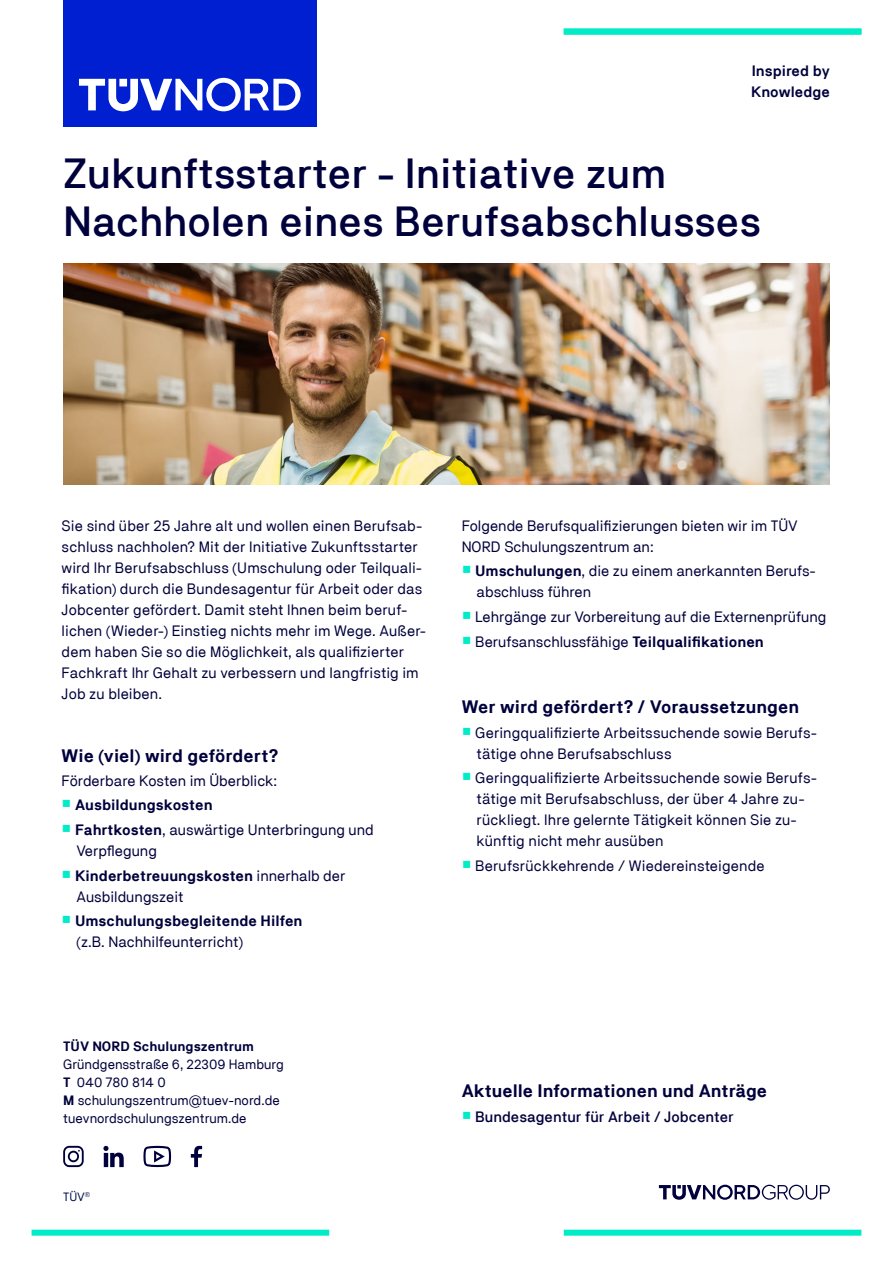
<style>
.page{position:relative;width:893px;height:1263px;background:#fff}
.page>*{position:absolute;margin:0;border:0;box-sizing:border-box;transform-origin:0 0}
.t1{font:500 42px/48px "TNG Pro";color:#00003c}
.Kapitel_Text{font:700 18px "TNG Pro";color:#00003c}
.Kapitel_Text-2{font:15px/21px "TNG Pro";letter-spacing:.005em;color:#00003c}
.t2{font:700 15px/21px "TNG Pro";color:#00003c}
.t3{font:500 15px "TNG Pro";color:#00003c}
.t4{font:600 15px "TNG Pro";color:#00003c}
.t5{font:13.5px "TNG Pro";color:#00003c}
.t6{font:700 13.5px "TNG Pro";color:#00003c}
.t7{font:12px "TNG Pro";color:#001145}
.s1{color:#00ebc8}
.s2{font-weight:700}
.s3{font-weight:400}
</style>
<div class="page">
<img style="left:63px;top:263px;width:767px;height:222px">
<div style="left:564px;top:1230px;width:297px;height:6px;background:#00ebc8"></div>
<div style="left:32px;top:1230px;width:297px;height:6px;background:#00ebc8"></div>
<div style="left:564px;top:29px;width:297px;height:6px;background:#00ebc8"></div>
<svg style="left:63px;top:1146px;width:21px;height:21px"></svg>
<svg style="left:191px;top:1146px;width:11px;height:21px"></svg>
<svg style="left:103px;top:1146px;width:21px;height:21px"></svg>
<svg style="left:143px;top:1146px;width:28px;height:21px"></svg>
<div style="left:63px;top:0;width:253px;height:126px;background:#001fd1"></div>
<svg style="left:79px;top:78px;width:222px;height:33px"></svg>
<svg style="left:659px;top:1185px;width:171px;height:15px"></svg>
<p class="t4" style="left:752px;top:62px;width:80px">Inspired by</p>
<p class="t4" style="left:751px;top:83px;width:80px">Knowledge</p>
<p class="t1" style="left:63px;top:148px;width:699px">Zukunftsstarter - Initiative zum<br>Nachholen eines Berufsabschlusses</p>
<p class="Kapitel_Text-2" style="left:62px;top:515px;width:366px">Sie sind über 25 Jahre alt und wollen einen Berufsab&shy;schluss nachholen? Mit der Initiative Zukunftsstarter wird Ihr Berufsabschluss (Umschulung oder Teilquali&shy;fikation) durch die Bundesagentur für Arbeit oder das Jobcenter gefördert. Damit steht Ihnen beim beruf&shy;lichen (Wieder-) Einstieg nichts mehr im Wege. Außer&shy;dem haben Sie so die Möglichkeit, als qualifizierter Fachkraft Ihr Gehalt zu verbessern und langfristig im Job zu bleiben.</p>
<p class="Kapitel_Text" style="left:62px;top:745px;width:218px">Wie (viel) wird gefördert?</p>
<p class="Kapitel_Text-2" style="left:62px;top:770px;width:217px">Förderbare Kosten im Überblick:</p>
<p class="t2" style="left:62px;top:794px;width:153px"><span class="s1">○</span> Ausbildungskosten</p>
<p class="Kapitel_Text-2" style="left:77px;top:819px;width:299px;text-indent:-15px"><span class="s1">○</span> <span class="s2">Fahrtkosten</span>, auswärtige Unterbringung und<br>Verpflegung</p>
<p class="Kapitel_Text-2" style="left:77px;top:864px;width:270px;text-indent:-15px"><span class="s1">○</span> <span class="s2">Kinderbetreuungskosten</span> innerhalb der<br>Ausbildungszeit</p>
<p class="t2" style="left:77px;top:910px;width:228px;text-indent:-15px"><span class="s1">○</span> Umschulungsbegleitende Hilfen <span class="s3">(z.B. Nachhilfeunterricht)</span></p>
<p class="t6" style="left:63px;top:1038px;width:192px">TÜV NORD Schulungszentrum</p>
<p class="t5" style="left:63px;top:1056px;width:222px">Gründgensstraße 6, 22309 Hamburg</p>
<p class="t5" style="left:63px;top:1074px;width:104px"><span class="s2">T</span> 040 780 814 0</p>
<p class="t5" style="left:63px;top:1092px;width:218px"><span class="s2">M</span> schulungszentrum@tuev-nord.de</p>
<p class="t5" style="left:63px;top:1110px;width:185px">tuevnordschulungszentrum.de</p>
<p class="t7" style="left:63px;top:1189px;width:29px">TÜV<sup>®</sup></p>
<p class="Kapitel_Text-2" style="left:462px;top:515px;width:338px">Folgende Berufsqualifizierungen bieten wir im TÜV<br>NORD Schulungszentrum an:</p>
<p class="Kapitel_Text-2" style="left:477px;top:560px;width:341px;text-indent:-15px"><span class="s1">○</span> <span class="s2">Umschulungen</span>, die zu einem anerkannten Berufs&shy;abschluss führen</p>
<p class="Kapitel_Text-2" style="left:462px;top:606px;width:366px"><span class="s1">○</span> Lehrgänge zur Vorbereitung auf die Externenprüfung</p>
<p class="Kapitel_Text-2" style="left:462px;top:630px;width:304px"><span class="s1">○</span> Berufsanschlussfähige <span class="s2">Teilqualifikationen</span></p>
<p class="Kapitel_Text" style="left:462px;top:696px;width:339px">Wer wird gefördert? / Voraussetzungen</p>
<p class="Kapitel_Text-2" style="left:477px;top:722px;width:342px;text-indent:-15px"><span class="s1">○</span> Geringqualifizierte Arbeitssuchende sowie Berufs&shy;tätige ohne Berufsabschluss</p>
<p class="Kapitel_Text-2" style="left:477px;top:767px;width:342px;text-indent:-15px"><span class="s1">○</span> Geringqualifizierte Arbeitssuchende sowie Berufs&shy;tätige mit Berufsabschluss, der über 4 Jahre zu&shy;rückliegt. Ihre gelernte Tätigkeit können Sie zu&shy;künftig nicht mehr ausüben</p>
<p class="Kapitel_Text-2" style="left:462px;top:855px;width:305px"><span class="s1">○</span> Berufsrückkehrende / Wiedereinsteigende</p>
<p class="Kapitel_Text" style="left:462px;top:1080px;width:307px">Aktuelle Informationen und Anträge</p>
<p class="t3" style="left:462px;top:1107px;width:273px"><span class="s1">○</span> Bundesagentur für Arbeit / Jobcenter</p>
</div>
